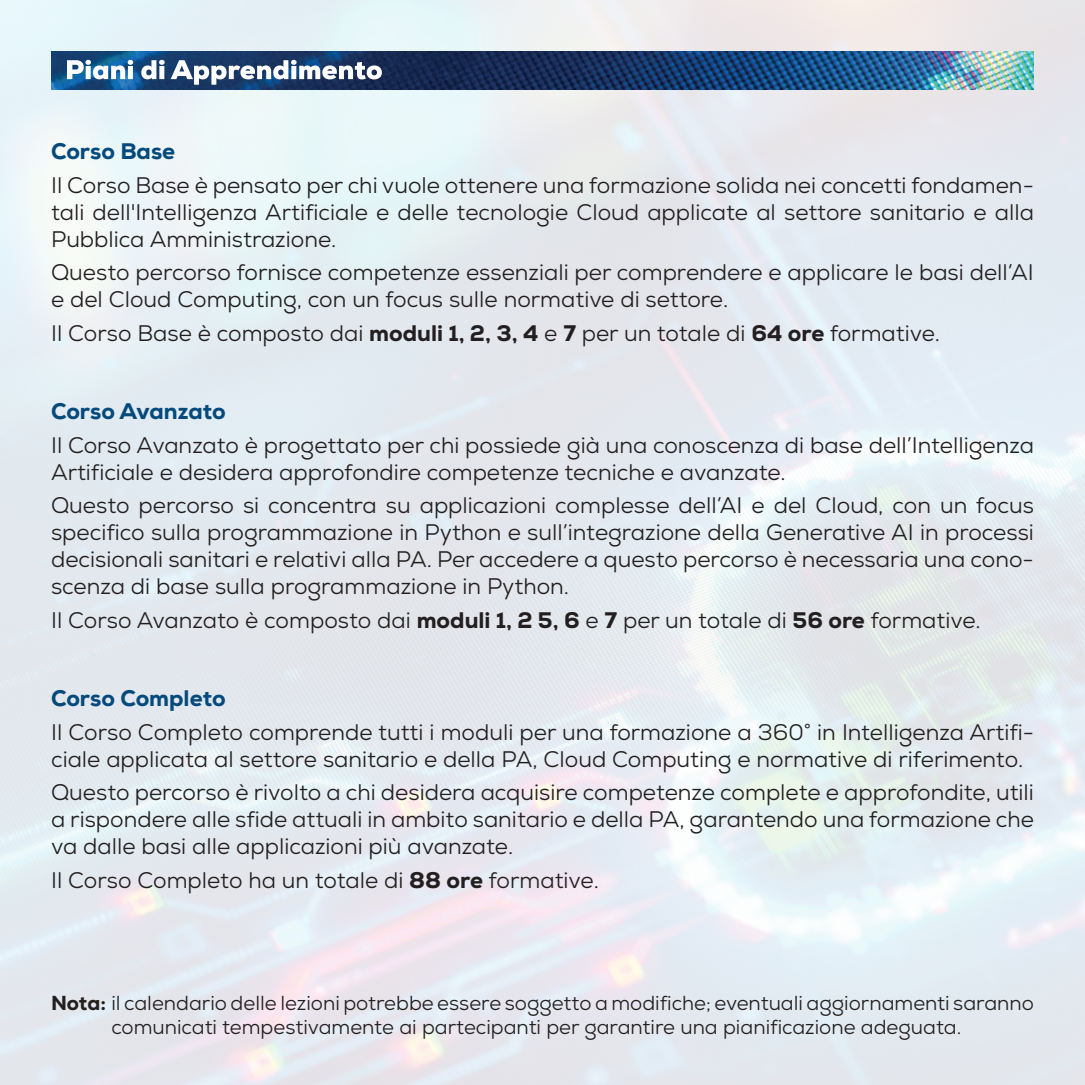
<style>
.page{position:relative;width:1085px;height:1085px;background:#fff}
.page>*{position:absolute;margin:0;border:0;box-sizing:border-box;transform-origin:0 0}
.t1{font:22.5px/27px "Nexa";color:#231f20}
.t2{font:800 22.5px "Nexa";color:#044a7c}
.t3{font:20.25px/24.3px "Nexa";color:#231f20}
.s1{font-weight:800}
</style>
<div class="page">
<img style="left:0;top:0;width:1084px;height:1084px">
<img style="left:51px;top:51px;width:982px;height:39px">
<svg style="left:67px;top:60px;width:315px;height:25px"></svg>
<p class="t2" style="left:51px;top:137px;width:126px">Corso Base</p>
<p class="t1" style="left:51px;top:171px;width:984px;text-align:justify">Il Corso Base è pensato per chi vuole ottenere una formazione solida nei concetti fondamen&shy;tali dell'Intelligenza Artificiale e delle tecnologie Cloud applicate al settore sanitario e alla Pubblica Amministrazione.</p>
<p class="t1" style="left:51px;top:259px;width:984px">Questo percorso fornisce competenze essenziali per comprendere e applicare le basi dell’AI e del Cloud Computing, con un focus sulle normative di settore.</p>
<p class="t1" style="left:51px;top:319px;width:890px">Il Corso Base è composto dai <span class="s1">moduli 1, 2, 3, 4</span> e <span class="s1">7</span> per un totale di <span class="s1">64 ore</span> formative.</p>
<p class="t2" style="left:51px;top:397px;width:176px">Corso Avanzato</p>
<p class="t1" style="left:51px;top:431px;width:984px">Il Corso Avanzato è progettato per chi possiede già una conoscenza di base dell’Intelligenza<br>Artificiale e desidera approfondire competenze tecniche e avanzate.</p>
<p class="t1" style="left:51px;top:492px;width:984px;text-align:justify">Questo percorso si concentra su applicazioni complesse dell’AI e del Cloud, con un focus specifico sulla programmazione in Python e sull’integrazione della Generative AI in processi decisionali sanitari e relativi alla PA. Per accedere a questo percorso è necessaria una cono&shy;scenza di base sulla programmazione in Python.</p>
<p class="t1" style="left:51px;top:606px;width:931px">Il Corso Avanzato è composto dai <span class="s1">moduli 1, 2 5, 6</span> e <span class="s1">7</span> per un totale di <span class="s1">56 ore</span> formative.</p>
<p class="t2" style="left:51px;top:684px;width:176px">Corso Completo</p>
<p class="t1" style="left:51px;top:718px;width:984px">Il Corso Completo comprende tutti i moduli per una formazione a 360° in Intelligenza Artifi&shy;ciale applicata al settore sanitario e della PA, Cloud Computing e normative di riferimento.</p>
<p class="t1" style="left:51px;top:778px;width:984px;text-align:justify">Questo percorso è rivolto a chi desidera acquisire competenze complete e approfondite, utili a rispondere alle sfide attuali in ambito sanitario e della PA, garantendo una formazione che va dalle basi alle applicazioni più avanzate.</p>
<p class="t1" style="left:51px;top:866px;width:549px">Il Corso Completo ha un totale di <span class="s1">88 ore</span> formative.</p>
<p class="t3" style="left:111px;top:990px;width:924px;text-indent:-60px"><span class="s1">Nota:</span> il calendario delle lezioni potrebbe essere soggetto a modifiche; eventuali aggiornamenti saranno comunicati tempestivamente ai partecipanti per garantire una pianificazione adeguata.</p>
</div>
